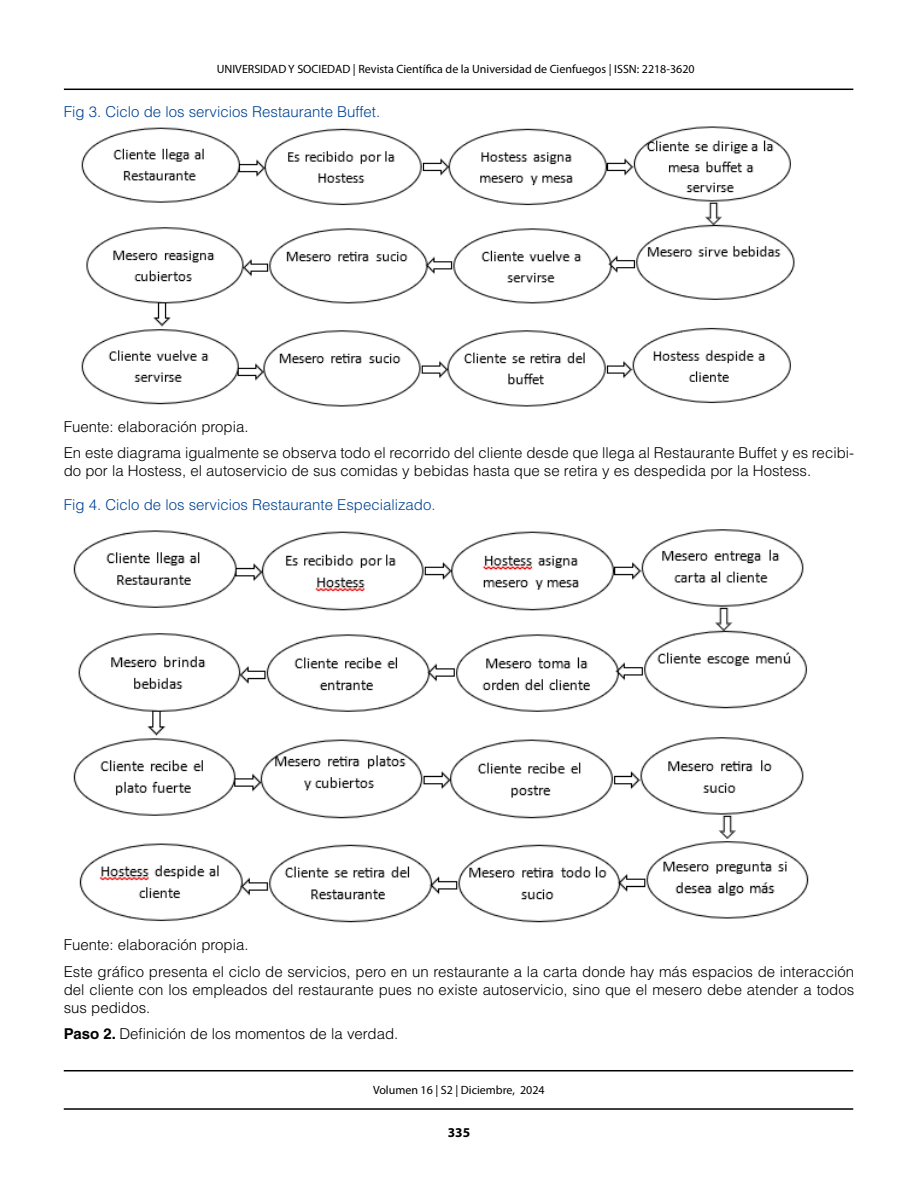
<style>
.page{position:relative;width:918px;height:1188px;background:#fff}
.page>*{position:absolute;margin:0;border:0;box-sizing:border-box;transform-origin:0 0}
.t1{font:300 15px/26.5px "Helvetica LT Std";color:#000}
.t2{font:300 15px "Helvetica LT Std";color:#004494}
.t3{font:700 13.5px "Myriad Pro";color:#000}
.t4{font:12px "Myriad Pro";color:#000}
.s1{font-weight:700}
</style>
<div class="page">
<hr style="left:64px;top:89px;width:789px;height:1px;background:#000">
<hr style="left:64px;top:1108px;width:789px;height:2px;background:#000">
<hr style="left:64px;top:1070px;width:789px;height:1px;background:#000">
<img style="left:81px;top:126px;width:714px;height:281px">
<img style="left:73px;top:529px;width:736px;height:394px">
<p class="t4" style="left:217px;top:61px;width:479px">UNIVERSIDAD Y SOCIEDAD | Revista Científica de la Universidad de Cienfuegos | ISSN: 2218-3620</p>
<p class="t2" style="left:64px;top:102px;width:318px">Fig 3. Ciclo de los servicios Restaurante Buffet.</p>
<p class="t1" style="left:64px;top:413px;width:792px">Fuente: elaboración propia.<br>En este diagrama igualmente se observa todo el recorrido del cliente desde que llega al Restaurante Buffet y es recibi-</p>
<p class="t1" style="left:64px;top:457px;width:749px">do por la Hostess, el autoservicio de sus comidas y bebidas hasta que se retira y es despedida por la Hostess.</p>
<p class="t2" style="left:64px;top:495px;width:373px">Fig 4. Ciclo de los servicios Restaurante Especializado.</p>
<p class="t1" style="left:64px;top:931px;width:792px">Fuente: elaboración propia.<br>Este gráfico presenta el ciclo de servicios, pero en un restaurante a la carta donde hay más espacios de interacción</p>
<p class="t1" style="left:64px;top:980px;width:792px;line-height:18px">del cliente con los empleados del restaurante pues no existe autoservicio, sino que el mesero debe atender a todos sus pedidos.</p>
<p class="t1" style="left:64px;top:1020px;width:336px"><span class="s1">Paso 2.</span> Definición de los momentos de la verdad.</p>
<p class="t4" style="left:373px;top:1083px;width:173px">Volumen 16 | S2 | Diciembre, 2024</p>
<p class="t3" style="left:448px;top:1124px;width:24px">335</p>
</div>
